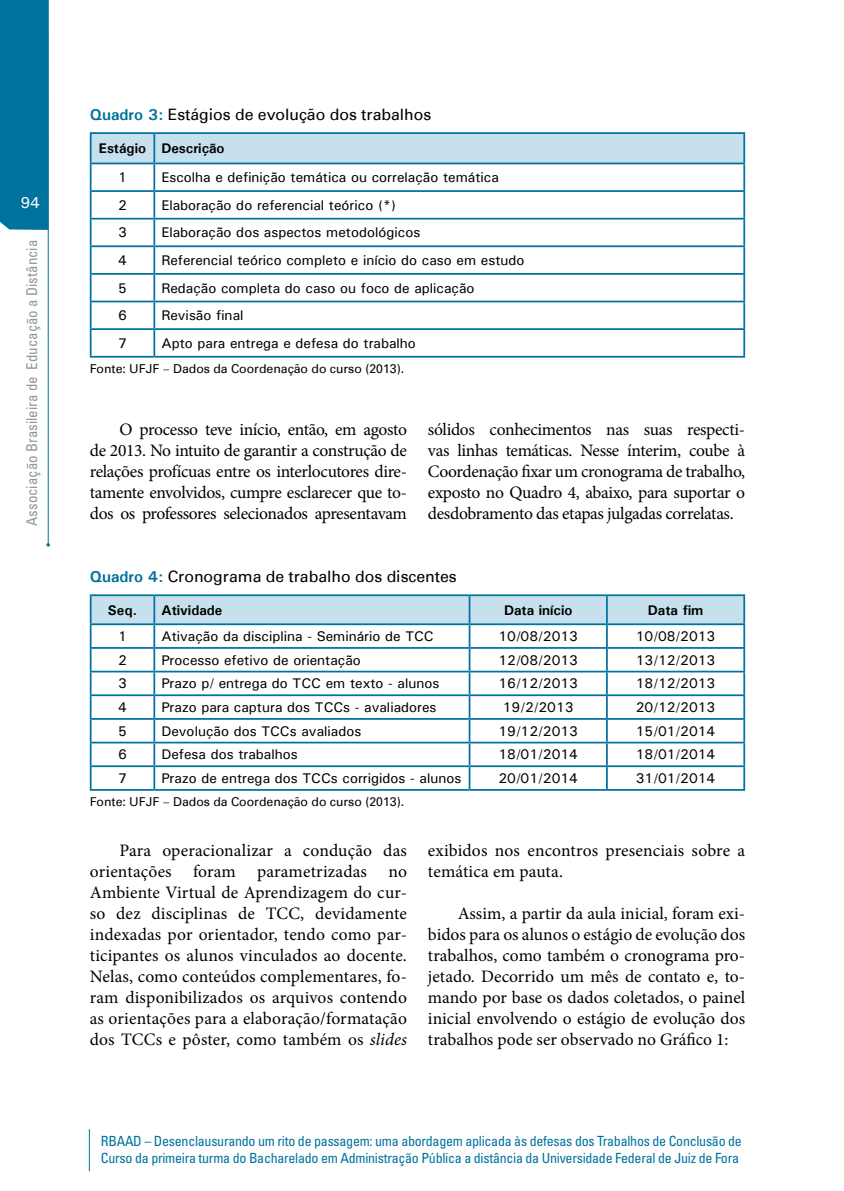
<style>
.page{position:relative;width:844px;height:1191px;background:#fff}
.page>*{position:absolute;margin:0;border:0;box-sizing:border-box;transform-origin:0 0}
.t1{font:17.5px/21px "Minion Pro";color:#000;text-align:justify}
.t2{font:15.75px "Univers";color:#000}
.t3{font:500 15.75px "Univers";color:#fff}
.t4{font:condensed 14.88px "Univers";color:#939598}
.t5{font:500 14px "Univers";color:#000}
.t6{font:condensed 14px/17.5px "Univers";letter-spacing:-.02em;color:#00729e}
.t7{font:700 14px "Univers";color:#000}
.t8{font:12.25px "Univers";color:#000}
.s1{font-weight:700;color:#00729e}
.s2{font-family:"Minion Pro"}
.s3{font-style:italic}
</style>
<div class="page">
<div style="left:0;top:0;width:48px;height:230px;background:#00729e"></div>
<hr style="left:48px;top:0;width:1px;height:545px;background:#00729e">
<hr style="left:89px;top:1129px;width:1px;height:42px;background:#00729e">
<hr style="left:90px;top:132px;width:64px;height:2px;background:#00729e">
<hr style="left:154px;top:132px;width:591px;height:2px;background:#00729e">
<hr style="left:743px;top:134px;width:2px;height:29px;background:#00729e">
<hr style="left:154px;top:163px;width:591px;height:1px;background:#00729e">
<hr style="left:743px;top:164px;width:2px;height:26px;background:#00729e">
<hr style="left:154px;top:190px;width:591px;height:2px;background:#00729e">
<hr style="left:743px;top:192px;width:2px;height:26px;background:#00729e">
<hr style="left:154px;top:218px;width:591px;height:1px;background:#00729e">
<hr style="left:743px;top:219px;width:2px;height:26px;background:#00729e">
<hr style="left:154px;top:245px;width:591px;height:2px;background:#00729e">
<hr style="left:743px;top:247px;width:2px;height:26px;background:#00729e">
<hr style="left:154px;top:273px;width:591px;height:2px;background:#00729e">
<hr style="left:743px;top:275px;width:2px;height:26px;background:#00729e">
<hr style="left:154px;top:301px;width:591px;height:1px;background:#00729e">
<hr style="left:743px;top:302px;width:2px;height:26px;background:#00729e">
<svg style="left:90px;top:133px;width:654px;height:223px"></svg>
<hr style="left:154px;top:328px;width:591px;height:2px;background:#00729e">
<hr style="left:153px;top:330px;width:2px;height:26px;background:#00729e">
<hr style="left:743px;top:330px;width:2px;height:26px;background:#00729e">
<hr style="left:90px;top:356px;width:64px;height:1px;background:#00729e">
<hr style="left:154px;top:356px;width:591px;height:1px;background:#00729e">
<hr style="left:90px;top:594px;width:64px;height:2px;background:#00729e">
<hr style="left:154px;top:594px;width:315px;height:2px;background:#00729e">
<hr style="left:469px;top:594px;width:137px;height:2px;background:#00729e">
<hr style="left:606px;top:594px;width:139px;height:2px;background:#00729e">
<hr style="left:743px;top:596px;width:2px;height:27px;background:#00729e">
<hr style="left:606px;top:623px;width:139px;height:2px;background:#00729e">
<hr style="left:743px;top:625px;width:2px;height:22px;background:#00729e">
<hr style="left:606px;top:647px;width:139px;height:2px;background:#00729e">
<hr style="left:743px;top:649px;width:2px;height:21px;background:#00729e">
<hr style="left:606px;top:670px;width:139px;height:2px;background:#00729e">
<hr style="left:743px;top:672px;width:2px;height:22px;background:#00729e">
<hr style="left:606px;top:694px;width:139px;height:2px;background:#00729e">
<hr style="left:743px;top:696px;width:2px;height:22px;background:#00729e">
<hr style="left:606px;top:718px;width:139px;height:2px;background:#00729e">
<hr style="left:743px;top:720px;width:2px;height:21px;background:#00729e">
<hr style="left:606px;top:741px;width:139px;height:2px;background:#00729e">
<hr style="left:743px;top:743px;width:2px;height:22px;background:#00729e">
<hr style="left:606px;top:765px;width:139px;height:2px;background:#00729e">
<svg style="left:90px;top:595px;width:654px;height:194px"></svg>
<hr style="left:743px;top:767px;width:2px;height:22px;background:#00729e">
<hr style="left:90px;top:789px;width:64px;height:1px;background:#00729e">
<hr style="left:154px;top:789px;width:315px;height:1px;background:#00729e">
<hr style="left:469px;top:789px;width:137px;height:1px;background:#00729e">
<hr style="left:606px;top:789px;width:139px;height:1px;background:#00729e">
<p class="t3" style="left:20px;top:192px;width:21px">94</p>
<p class="t4" style="left:22px;top:526px;width:287px;rotate:-90deg">Associação Brasileira de Educação a Distância</p>
<p class="t2" style="left:90px;top:105px;width:343px"><span class="s1">Quadro 3:</span> Estágios de evolução dos trabalhos</p>
<p class="t7" style="left:99px;top:139px;width:127px">Estágio Descrição</p>
<p class="t5" style="left:118px;top:168px;width:10px">1</p>
<p class="t5" style="left:161px;top:168px;width:339px">Escolha e definição temática ou correlação temática</p>
<p class="t5" style="left:118px;top:196px;width:10px">2</p>
<p class="t5" style="left:161px;top:196px;width:236px">Elaboração do referencial teórico (*)</p>
<p class="t5" style="left:118px;top:223px;width:10px">3</p>
<p class="t5" style="left:161px;top:223px;width:260px">Elaboração dos aspectos metodológicos</p>
<p class="t5" style="left:118px;top:251px;width:10px">4</p>
<p class="t5" style="left:161px;top:251px;width:364px">Referencial teórico completo e início do caso em estudo</p>
<p class="t5" style="left:118px;top:279px;width:10px">5</p>
<p class="t5" style="left:161px;top:279px;width:315px">Redação completa do caso ou foco de aplicação</p>
<p class="t5" style="left:118px;top:306px;width:10px">6</p>
<p class="t5" style="left:161px;top:306px;width:84px">Revisão final</p>
<p class="t5" style="left:118px;top:334px;width:10px">7</p>
<p class="t5" style="left:161px;top:334px;width:256px">Apto para entrega e defesa do trabalho</p>
<p class="t8" style="left:90px;top:361px;width:316px">Fonte: UFJF <span class="s2">−</span> Dados da Coordenação do curso (2013).</p>
<p class="t1" style="left:90px;top:419px;width:318px;text-indent:30px">O processo teve início, então, em agosto de 2013. No intuito de garantir a construção de relações profícuas entre os interlocutores dire&shy;tamente envolvidos, cumpre esclarecer que to&shy;dos os professores selecionados apresentavam</p>
<p class="t1" style="left:428px;top:419px;width:318px">sólidos conhecimentos nas suas respecti&shy;vas linhas temáticas. Nesse ínterim, coube à Coordenação fixar um cronograma de trabalho, exposto no Quadro 4, abaixo, para suportar o desdobramento das etapas julgadas correlatas.</p>
<p class="t2" style="left:90px;top:567px;width:368px"><span class="s1">Quadro 4:</span> Cronograma de trabalho dos discentes</p>
<p class="t7" style="left:108px;top:601px;width:31px">Seq.</p>
<p class="t7" style="left:161px;top:601px;width:62px">Atividade</p>
<p class="t7" style="left:504px;top:601px;width:70px">Data início</p>
<p class="t7" style="left:647px;top:601px;width:57px">Data fim</p>
<p class="t5" style="left:118px;top:627px;width:10px">1</p>
<p class="t5" style="left:161px;top:627px;width:274px">Ativação da disciplina - Seminário de TCC</p>
<p class="t5" style="left:498px;top:627px;width:81px">10/08/2013</p>
<p class="t5" style="left:635px;top:627px;width:81px">10/08/2013</p>
<p class="t5" style="left:118px;top:651px;width:10px">2</p>
<p class="t5" style="left:161px;top:651px;width:201px">Processo efetivo de orientação</p>
<p class="t5" style="left:498px;top:651px;width:81px">12/08/2013</p>
<p class="t5" style="left:635px;top:651px;width:81px">13/12/2013</p>
<p class="t5" style="left:118px;top:674px;width:10px">3</p>
<p class="t5" style="left:161px;top:674px;width:279px">Prazo p/ entrega do TCC em texto - alunos</p>
<p class="t5" style="left:498px;top:674px;width:81px">16/12/2013</p>
<p class="t5" style="left:635px;top:674px;width:81px">18/12/2013</p>
<p class="t5" style="left:118px;top:698px;width:10px">4</p>
<p class="t5" style="left:161px;top:698px;width:277px">Prazo para captura dos TCCs - avaliadores</p>
<p class="t5" style="left:502px;top:698px;width:72px">19/2/2013</p>
<p class="t5" style="left:635px;top:698px;width:81px">20/12/2013</p>
<p class="t5" style="left:118px;top:722px;width:10px">5</p>
<p class="t5" style="left:161px;top:722px;width:201px">Devolução dos TCCs avaliados</p>
<p class="t5" style="left:498px;top:722px;width:81px">19/12/2013</p>
<p class="t5" style="left:635px;top:722px;width:81px">15/01/2014</p>
<p class="t5" style="left:118px;top:745px;width:10px">6</p>
<p class="t5" style="left:161px;top:745px;width:138px">Defesa dos trabalhos</p>
<p class="t5" style="left:498px;top:745px;width:81px">18/01/2014</p>
<p class="t5" style="left:635px;top:745px;width:81px">18/01/2014</p>
<p class="t5" style="left:118px;top:769px;width:10px">7</p>
<p class="t5" style="left:161px;top:769px;width:301px">Prazo de entrega dos TCCs corrigidos - alunos</p>
<p class="t5" style="left:498px;top:769px;width:81px">20/01/2014</p>
<p class="t5" style="left:635px;top:769px;width:81px">31/01/2014</p>
<p class="t8" style="left:90px;top:794px;width:316px">Fonte: UFJF <span class="s2">−</span> Dados da Coordenação do curso (2013).</p>
<p class="t1" style="left:90px;top:839px;width:318px;text-indent:30px">Para operacionalizar a condução das orientações foram parametrizadas no Ambiente Virtual de Aprendizagem do cur&shy;so dez disciplinas de TCC, devidamente indexadas por orientador, tendo como par&shy;ticipantes os alunos vinculados ao docente.<br>Nelas, como conteúdos complementares, fo&shy;ram disponibilizados os arquivos contendo as orientações para a elaboração/formatação dos TCCs e pôster, como também os <span class="s3">slides</span></p>
<p class="t1" style="left:428px;top:839px;width:318px">exibidos nos encontros presenciais sobre a temática em pauta.</p>
<p class="t1" style="left:428px;top:902px;width:318px;text-indent:30px">Assim, a partir da aula inicial, foram exi&shy;bidos para os alunos o estágio de evolução dos trabalhos, como também o cronograma pro&shy;jetado. Decorrido um mês de contato e, to&shy;mando por base os dados coletados, o painel inicial envolvendo o estágio de evolução dos trabalhos pode ser observado no Gráfico 1:</p>
<p class="t6" style="left:101px;top:1132px;width:642px">RBAAD – Desenclausurando um rito de passagem: uma abordagem aplicada às defesas dos Trabalhos de Conclusão de<br>Curso da primeira turma do Bacharelado em Administração Pública a distância da Universidade Federal de Juiz de Fora</p>
</div>
